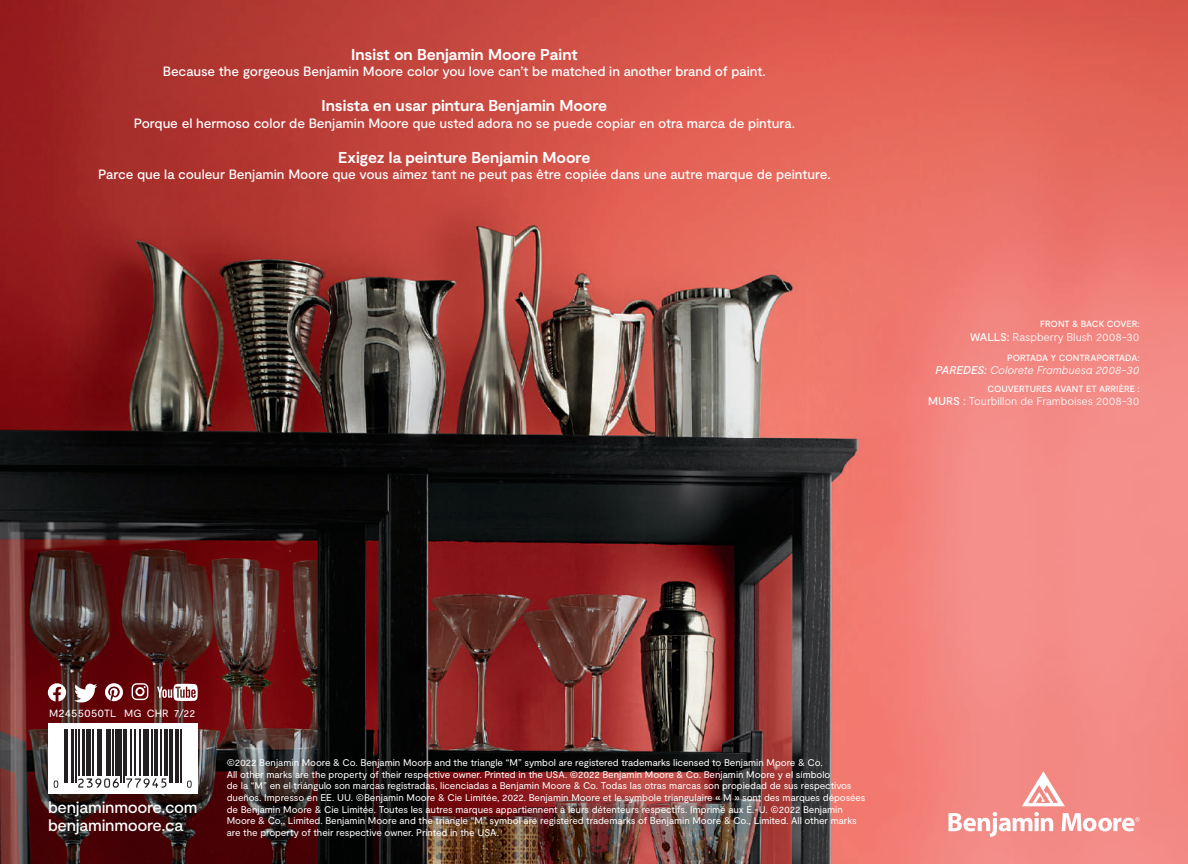
<style>
.page{position:relative;width:1188px;height:864px;background:#fff}
.page>*{position:absolute;margin:0;border:0;box-sizing:border-box;transform-origin:0 0}
.t1{font:500 16.5px/18px "Moderat";letter-spacing:-.02em;color:#fff}
.t2{font:700 15.75px "Moderat";letter-spacing:-.005em;color:#fff}
.t3{font:500 13.5px "Moderat";letter-spacing:-.005em;color:#fff}
.t4{font:300 11.25px "Moderat";letter-spacing:-.005em;color:#fff}
.t5{font:italic 300 11.25px "Moderat";letter-spacing:-.01em;color:#fff}
.t6{font:10.5px "Moderat";letter-spacing:.015em;color:#fff}
.t7{font:9.75px/11.7px "Moderat";letter-spacing:-.005em;color:#fff}
.t8{font:500 9px "Moderat";letter-spacing:-.005em;color:#fff}
.s1{font-weight:500}
.s2{font-size:11.25px}
</style>
<div class="page">
<img style="left:0;top:0;width:1188px;height:864px">
<svg style="left:949px;top:812px;width:104px;height:25px"></svg>
<svg style="left:1062px;top:813px;width:78px;height:18px"></svg>
<svg style="left:1022px;top:771px;width:43px;height:35px"></svg>
<svg style="left:157px;top:684px;width:41px;height:17px"></svg>
<svg style="left:74px;top:684px;width:23px;height:19px"></svg>
<div style="left:132px;top:683px;width:16px;height:17px;border:1px solid #fff;border-radius:4px"></div>
<div style="left:135px;top:687px;width:10px;height:9px;border:2px solid #fff;border-radius:50%"></div>
<svg style="left:105px;top:683px;width:18px;height:18px"></svg>
<svg style="left:48px;top:683px;width:18px;height:19px"></svg>
<svg style="left:48px;top:723px;width:150px;height:71px"></svg>
<hr style="left:64px;top:729px;width:1px;height:53px;background:#231f20">
<hr style="left:66px;top:729px;width:2px;height:53px;background:#231f20">
<hr style="left:71px;top:729px;width:3px;height:53px;background:#231f20">
<hr style="left:75px;top:729px;width:1px;height:53px;background:#231f20">
<hr style="left:79px;top:729px;width:1px;height:47px;background:#231f20">
<hr style="left:83px;top:729px;width:2px;height:47px;background:#231f20">
<div style="left:86px;top:729px;width:5px;height:47px;background:#231f20"></div>
<hr style="left:92px;top:729px;width:2px;height:47px;background:#231f20">
<hr style="left:97px;top:729px;width:2px;height:47px;background:#231f20">
<hr style="left:100px;top:729px;width:2px;height:47px;background:#231f20">
<hr style="left:106px;top:729px;width:2px;height:47px;background:#231f20">
<hr style="left:110px;top:729px;width:1px;height:47px;background:#231f20">
<hr style="left:112px;top:729px;width:1px;height:47px;background:#231f20">
<hr style="left:115px;top:729px;width:4px;height:47px;background:#231f20">
<hr style="left:121px;top:729px;width:1px;height:53px;background:#231f20">
<hr style="left:123px;top:729px;width:1px;height:53px;background:#231f20">
<hr style="left:126px;top:729px;width:1px;height:47px;background:#231f20">
<hr style="left:131px;top:729px;width:1px;height:47px;background:#231f20">
<hr style="left:134px;top:729px;width:1px;height:47px;background:#231f20">
<hr style="left:139px;top:729px;width:1px;height:47px;background:#231f20">
<hr style="left:143px;top:729px;width:4px;height:47px;background:#231f20">
<hr style="left:148px;top:729px;width:1px;height:47px;background:#231f20">
<hr style="left:152px;top:729px;width:1px;height:47px;background:#231f20">
<hr style="left:154px;top:729px;width:4px;height:47px;background:#231f20">
<hr style="left:160px;top:729px;width:1px;height:47px;background:#231f20">
<hr style="left:164px;top:729px;width:4px;height:47px;background:#231f20">
<hr style="left:169px;top:729px;width:3px;height:53px;background:#231f20">
<hr style="left:175px;top:729px;width:1px;height:53px;background:#231f20">
<hr style="left:177px;top:729px;width:2px;height:53px;background:#231f20">
<hr style="left:180px;top:729px;width:1px;height:53px;background:#231f20">
<svg style="left:54px;top:781px;width:4px;height:7px"></svg>
<svg style="left:78px;top:778px;width:41px;height:10px"></svg>
<svg style="left:126px;top:778px;width:41px;height:10px"></svg>
<svg style="left:187px;top:781px;width:5px;height:7px"></svg>
<h2 class="t2" style="left:351px;top:45px;width:228px">Insist on Benjamin Moore Paint</h2>
<h3 class="t3" style="left:163px;top:64px;width:604px">Because the gorgeous Benjamin Moore color you love can’t be matched in another brand of paint.</h3>
<h2 class="t2" style="left:321px;top:97px;width:287px">Insista en usar pintura Benjamin Moore</h2>
<h3 class="t3" style="left:134px;top:115px;width:663px">Porque el hermoso color de Benjamin Moore que usted adora no se puede copiar en otra marca de pintura.</h3>
<h2 class="t2" style="left:338px;top:148px;width:254px">Exigez la peinture Benjamin Moore</h2>
<h3 class="t3" style="left:98px;top:166px;width:734px">Parce que la couleur Benjamin Moore que vous aimez tant ne peut pas être copiée dans une autre marque de peinture.</h3>
<p class="t8" style="left:1040px;top:319px;width:101px">FRONT &amp; BACK COVER:</p>
<p class="t4" style="left:970px;top:330px;width:171px"><span class="s1">WALLS:</span> Raspberry Blush 2008-30</p>
<p class="t8" style="left:1007px;top:352px;width:134px">PORTADA Y CONTRAPORTADA:</p>
<p class="t5" style="left:936px;top:364px;width:206px"><span class="s1">PAREDES:</span> Colorete Frambuesa 2008-30</p>
<p class="t8" style="left:987px;top:383px;width:154px">COUVERTURES AVANT ET ARRIÈRE :</p>
<p class="t4" style="left:928px;top:395px;width:213px"><span class="s1">MURS :</span> Tourbillon de Framboises 2008-30</p>
<p class="t6" style="left:49px;top:707px;width:148px">M<span class="s2">2455050</span>TL MG CHR 7/22</p>
<h1 class="t1" style="left:48px;top:799px;width:151px">benjaminmoore.com benjaminmoore.ca</h1>
<p class="t7" style="left:227px;top:757px;width:640px">©2022 Benjamin Moore &amp; Co. Benjamin Moore and the triangle “M” symbol are registered trademarks licensed to Benjamin Moore &amp; Co.<br>All other marks are the property of their respective owner. Printed in the USA. ©2022 Benjamin Moore &amp; Co. Benjamin Moore y el símbolo<br>de la “M” en el triángulo son marcas registradas, licenciadas a Benjamin Moore &amp; Co. Todas las otras marcas son propiedad de sus respectivos dueños. Impresso en EE. UU. ©Benjamin Moore &amp; Cie Limitée, 2022. Benjamin Moore et le symbole triangulaire « M » sont des marques déposées de Benjamin Moore &amp; Cie Limitée. Toutes les autres marques appartiennent à leurs détenteurs respectifs. Imprimé aux É.-U. ©2022 Benjamin Moore &amp; Co., Limited. Benjamin Moore and the triangle “M” symbol are registered trademarks of Benjamin Moore &amp; Co., Limited. All other marks are the property of their respective owner. Printed in the USA.</p>
</div>
